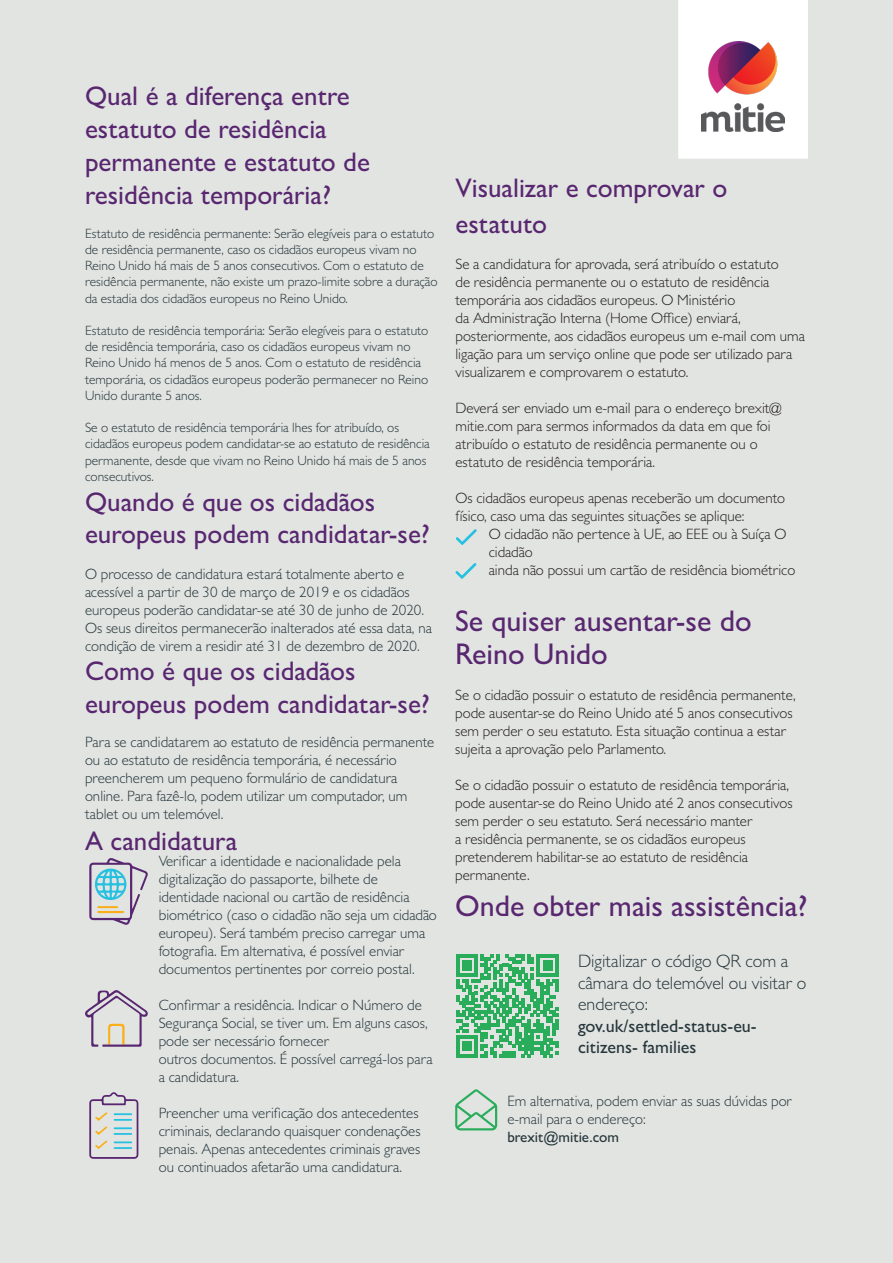
<style>
.page{position:relative;width:893px;height:1263px;background:#e2e4e2}
.page>*{position:absolute;margin:0;border:0;box-sizing:border-box;transform-origin:0 0}
.t1{font:500 30px/33px "Gill Sans MT Std";color:#592770}
.t2{font:500 27px/33px "Gill Sans MT Std";color:#592770}
.t3{font:300 18px/21.6px "Gill Sans MT Std";color:#26363a}
.t4{font:500 18px/21.6px "Gill Sans MT Std";color:#26363a}
.t5{font:300 15px/18px "Gill Sans MT Std";color:#26363a}
.t6{font:300 15px/18px "Gill Sans MT Std";color:#231f20}
.t7{font:500 15px "Gill Sans MT Std";color:#26363a}
.t8{font:300 13.5px/16.2px "Gill Sans MT Std";color:#26363a}
</style>
<div class="page">
<div style="left:678px;top:0;width:130px;height:159px;background:#fff"></div>
<img style="left:701px;top:41px;width:84px;height:90px">
<svg style="left:89px;top:858px;width:59px;height:67px"></svg>
<svg style="left:85px;top:990px;width:63px;height:57px"></svg>
<svg style="left:89px;top:1092px;width:49px;height:67px"></svg>
<svg style="left:456px;top:529px;width:21px;height:16px"></svg>
<svg style="left:455px;top:563px;width:21px;height:16px"></svg>
<svg style="left:455px;top:1089px;width:42px;height:41px"></svg>
<svg style="left:456px;top:954px;width:103px;height:103px"></svg>
<p class="t2" style="left:85px;top:79px;width:286px">Qual é a diferença entre estatuto de residência permanente e estatuto de residência temporária?</p>
<p class="t8" style="left:85px;top:225px;width:354px">Estatuto de residência permanente: Serão elegíveis para o estatuto de residência permanente, caso os cidadãos europeus vivam no Reino Unido há mais de 5 anos consecutivos. Com o estatuto de residência permanente, não existe um prazo-limite sobre a duração da estadia dos cidadãos europeus no Reino Unido.</p>
<p class="t8" style="left:85px;top:322px;width:345px">Estatuto de residência temporária: Serão elegíveis para o estatuto de residência temporária, caso os cidadãos europeus vivam no Reino Unido há menos de 5 anos. Com o estatuto de residência temporária, os cidadãos europeus poderão permanecer no Reino Unido durante 5 anos.</p>
<p class="t8" style="left:85px;top:419px;width:346px">Se o estatuto de residência temporária lhes for atribuído, os cidadãos europeus podem candidatar-se ao estatuto de residência permanente, desde que vivam no Reino Unido há mais de 5 anos consecutivos.</p>
<p class="t2" style="left:85px;top:485px;width:346px;line-height:32.4px">Quando é que os cidadãos europeus podem candidatar-se?</p>
<p class="t5" style="left:85px;top:565px;width:348px">O processo de candidatura estará totalmente aberto e acessível a partir de 30 de março de 2019 e os cidadãos europeus poderão candidatar-se até 30 de junho de 2020.<br>Os seus direitos permanecerão inalterados até essa data, na condição de virem a residir até 31 de dezembro de 2020.</p>
<p class="t2" style="left:85px;top:655px;width:346px;line-height:32.4px">Como é que os cidadãos europeus podem candidatar-se?</p>
<p class="t5" style="left:85px;top:733px;width:351px">Para se candidatarem ao estatuto de residência permanente ou ao estatuto de residência temporária, é necessário preencherem um pequeno formulário de candidatura online. Para fazê-lo, podem utilizar um computador, um tablet ou um telemóvel.</p>
<p class="t2" style="left:85px;top:824px;width:154px">A candidatura</p>
<p class="t5" style="left:159px;top:852px;width:280px">Verificar a identidade e nacionalidade pela digitalização do passaporte, bilhete de identidade nacional ou cartão de residência biométrico (caso o cidadão não seja um cidadão europeu). Será também preciso carregar uma fotografia. Em alternativa, é possível enviar documentos pertinentes por correio postal.</p>
<p class="t5" style="left:159px;top:996px;width:270px">Confirmar a residência. Indicar o Número de<br>Segurança Social, se tiver um. Em alguns casos, pode ser necessário fornecer</p>
<p class="t5" style="left:159px;top:1050px;width:275px">outros documentos. É possível carregá-los para a candidatura.</p>
<p class="t5" style="left:159px;top:1104px;width:263px">Preencher uma verificação dos antecedentes criminais, declarando quaisquer condenações penais. Apenas antecedentes criminais graves</p>
<p class="t5" style="left:159px;top:1158px;width:245px">ou continuados afetarão uma candidatura.</p>
<p class="t2" style="left:455px;top:169px;width:273px;line-height:36px">Visualizar e comprovar o estatuto</p>
<p class="t6" style="left:455px;top:254px;width:351px">Se a candidatura for aprovada, será atribuído o estatuto<br>de residência permanente ou o estatuto de residência temporária aos cidadãos europeus. O Ministério<br>da Administração Interna (Home Office) enviará, posteriormente, aos cidadãos europeus um e-mail com uma ligação para um serviço online que pode ser utilizado para visualizarem e comprovarem o estatuto.</p>
<p class="t6" style="left:455px;top:398px;width:327px">Deverá ser enviado um e-mail para o endereço brexit@ mitie.com para sermos informados da data em que foi atribuído o estatuto de residência permanente ou o estatuto de residência temporária.</p>
<p class="t6" style="left:455px;top:488px;width:331px">Os cidadãos europeus apenas receberão um documento físico, caso uma das seguintes situações se aplique:</p>
<p class="t6" style="left:489px;top:525px;width:299px">O cidadão não pertence à UE, ao EEE ou à Suíça O cidadão</p>
<p class="t6" style="left:489px;top:561px;width:308px">ainda não possui um cartão de residência biométrico</p>
<p class="t1" style="left:455px;top:604px;width:298px">Se quiser ausentar-se do<br>Reino Unido</p>
<p class="t6" style="left:455px;top:685px;width:342px">Se o cidadão possuir o estatuto de residência permanente, pode ausentar-se do Reino Unido até 5 anos consecutivos sem perder o seu estatuto. Esta situação continua a estar sujeita a aprovação pelo Parlamento.</p>
<p class="t6" style="left:455px;top:775px;width:339px">Se o cidadão possuir o estatuto de residência temporária, pode ausentar-se do Reino Unido até 2 anos consecutivos sem perder o seu estatuto. Será necessário manter<br>a residência permanente, se os cidadãos europeus pretenderem habilitar-se ao estatuto de residência permanente.</p>
<p class="t1" style="left:455px;top:889px;width:354px">Onde obter mais assistência?</p>
<p class="t3" style="left:578px;top:950px;width:230px">Digitalizar o código QR com a câmara do telemóvel ou visitar o endereço:</p>
<p class="t4" style="left:578px;top:1015px;width:180px">gov.uk/settled-status-eu&shy;citizens- families</p>
<p class="t5" style="left:507px;top:1091px;width:286px">Em alternativa, podem enviar as suas dúvidas por e-mail para o endereço:</p>
<p class="t7" style="left:507px;top:1128px;width:113px">brexit@mitie.com</p>
</div>
